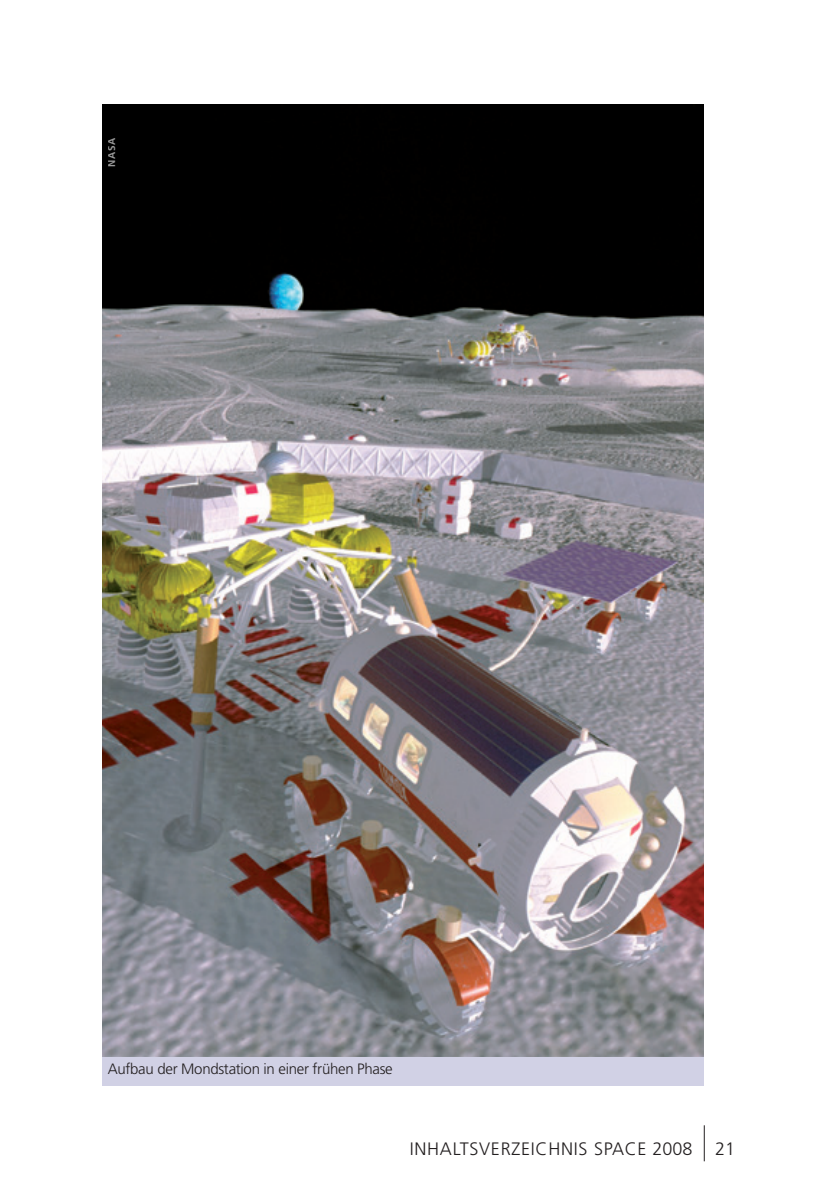
<style>
.page{position:relative;width:840px;height:1191px;background:#fff}
.page>*{position:absolute;margin:0;border:0;box-sizing:border-box;transform-origin:0 0}
.t1{font:300 18px "Frutiger LT";letter-spacing:.04em;color:#231f20}
.BU{font:300 15px "Frutiger LT";letter-spacing:-.02em;color:#231f20}
.t2{font:700 10px "Frutiger LT";color:#fff}
</style>
<div class="page">
<hr style="left:703px;top:1125px;width:1px;height:36px;background:#231f20">
<img style="left:102px;top:105px;width:601px;height:952px">
<div style="left:102px;top:1057px;width:601px;height:28px;background:#d1d1e5"></div>
<p class="t2" style="left:106px;top:167px;width:31px;rotate:-90deg">NASA</p>
<p class="BU" style="left:108px;top:1060px;width:286px">Aufbau der Mondstation in einer frühen Phase</p>
<p class="t1" style="left:409px;top:1138px;width:284px">INHALTSVERZEICHNIS SPACE 2008</p>
<p class="t1" style="left:714px;top:1138px;width:22px">21</p>
</div>
